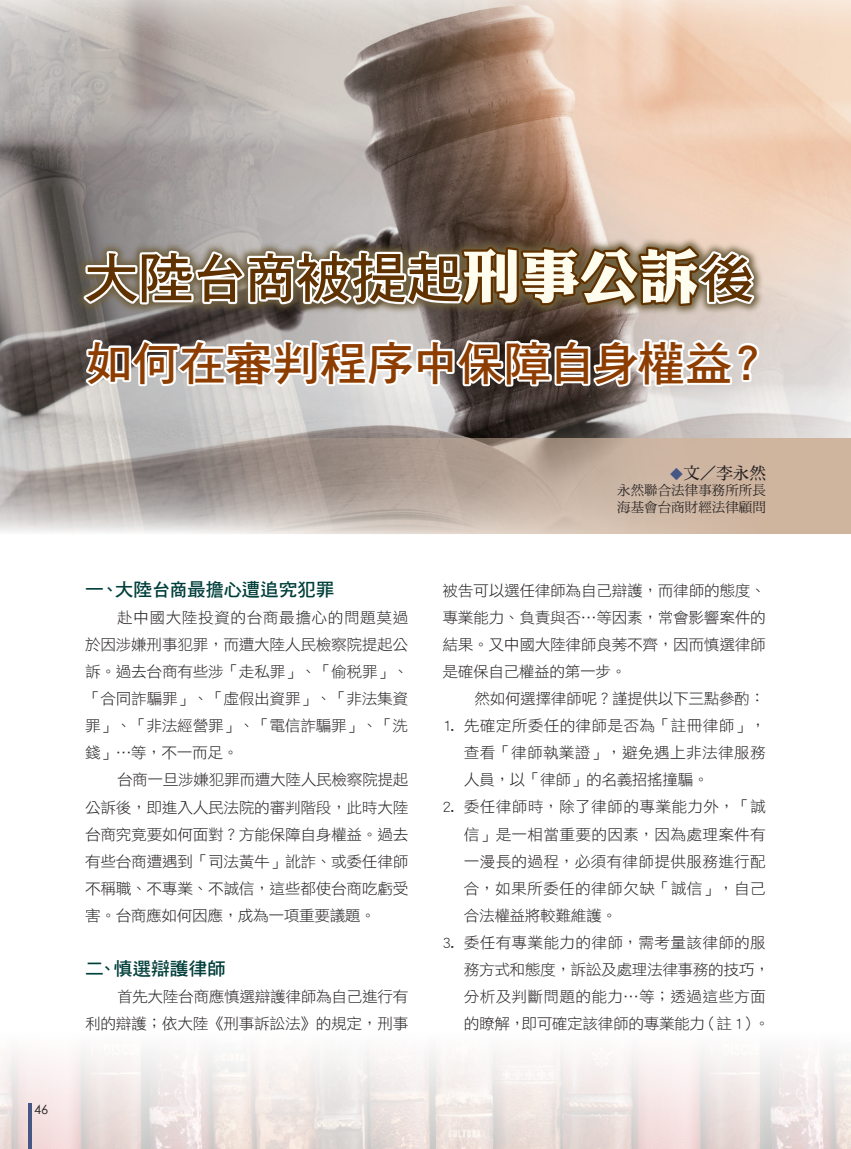
<style>
.page{position:relative;width:851px;height:1149px;background:#fff}
.page>*{position:absolute;margin:0;border:0;box-sizing:border-box;transform-origin:0 0}
.t1{font:53.85px "DF Hei Std W7";letter-spacing:-.025em;color:#603200}
.t2{font:46.5px "DF Hei Std W7";letter-spacing:-.035em;color:#8d3d00}
.t3{font:18.15px "DF Hei Std W7";letter-spacing:-.015em;color:#003f3b}
.t4{font:16.5px "DF Ming Std W7";color:#231f20}
.t5{font:15.3px/27px "DF Hei Std W3";letter-spacing:-.025em;color:#231f20;text-align:justify}
.t6{font:15.3px/27px "DF Hei Std W3";letter-spacing:.01em;color:#231f20}
.t7{font:13.5px/16.2px "DF Ming Std W5";color:#231f20}
.t8{font:12.75px "Century Gothic";color:#231f20}
.s1{font-family:"DF Li King Hei Std W8";font-size:58.2px;color:#fff}
.s2{font-family:"DF Ming Std W5";font-size:13.5px;color:#465785}
</style>
<div class="page">
<img style="left:0;top:1052px;width:850px;height:96px">
<img style="left:0;top:0;width:850px;height:438px">
<svg style="left:0;top:438px;width:850px;height:96px;background:#beafa4"></svg>
<hr style="left:28px;top:1103px;width:3px;height:45px;background:#465785">
<svg style="left:74px;top:236px;width:690px;height:79px;background:#a0928a"></svg>
<svg style="left:78px;top:242px;width:681px;height:84px"></svg>
<svg style="left:80px;top:332px;width:681px;height:58px"></svg>
<p class="t8" style="left:34px;top:1100px;width:16px">46</p>
<h1 class="t1" style="left:84px;top:248px;width:672px">大陸台商被提起<span class="s1">刑事公訴</span>後</h1>
<h2 class="t2" style="left:85px;top:338px;width:688px">如何在審判程序中保障自身權益？</h2>
<p class="t3" style="left:85px;top:579px;width:251px">一、大陸台商最擔心遭追究犯罪</p>
<p class="t5" style="left:85px;top:604px;width:325px;text-indent:32px">赴中國大陸投資的台商最擔心的問題莫過於因涉嫌刑事犯罪，而遭大陸人民檢察院提起公訴。過去台商有些涉「走私罪」、「偷稅罪」、「合同詐騙罪」、「虛假出資罪」、「非法集資罪」、「非法經營罪」、「電信詐騙罪」、「洗錢」…等，不一而足。</p>
<p class="t5" style="left:85px;top:766px;width:325px;text-indent:32px">台商一旦涉嫌犯罪而遭大陸人民檢察院提起公訴後，即進入人民法院的審判階段，此時大陸台商究竟要如何面對？方能保障自身權益。過去有些台商遭遇到「司法黃牛」訛詐、或委任律師不稱職、不專業、不誠信，這些都使台商吃虧受害。台商應如何因應，成為一項重要議題。</p>
<p class="t3" style="left:85px;top:957px;width:142px">二、慎選辯護律師</p>
<p class="t5" style="left:85px;top:982px;width:325px;text-align:right">首先大陸台商應慎選辯護律師為自己進行有<br>利的辯護；依大陸《刑事訴訟法》的規定，刑事</p>
<p class="t4" style="left:669px;top:464px;width:97px"><span class="s2">◆</span>文／李永然</p>
<p class="t7" style="left:617px;top:482px;width:150px">永然聯合法律事務所所長海基會台商財經法律顧問</p>
<p class="t5" style="left:442px;top:577px;width:325px">被告可以選任律師為自己辯護，而律師的態度、專業能力、負責與否…等因素，常會影響案件的結果。又中國大陸律師良莠不齊，因而慎選律師是確保自己權益的第一步。</p>
<p class="t5" style="left:474px;top:685px;width:292px">然如何選擇律師呢？謹提供以下三點參酌：</p>
<p class="t5" style="left:463px;top:712px;width:303px;text-indent:-21px">1. 先確定所委任的律師是否為「註冊律師」，查看「律師執業證」，避免遇上非法律服務人員，以「律師」的名義招搖撞騙。</p>
<p class="t5" style="left:463px;top:793px;width:303px;text-indent:-21px">2. 委任律師時，除了律師的專業能力外，「誠信」是一相當重要的因素，因為處理案件有一漫長的過程，必須有律師提供服務進行配合，如果所委任的律師欠缺「誠信」，自己合法權益將較難維護。</p>
<p class="t6" style="left:463px;top:928px;width:307px;text-indent:-21px">3. 委任有專業能力的律師，需考量該律師的服務方式和態度，訴訟及處理法律事務的技巧，分析及判斷問題的能力…等；透過這些方面的瞭解，即可確定該律師的專業能力（註1）。</p>
</div>
